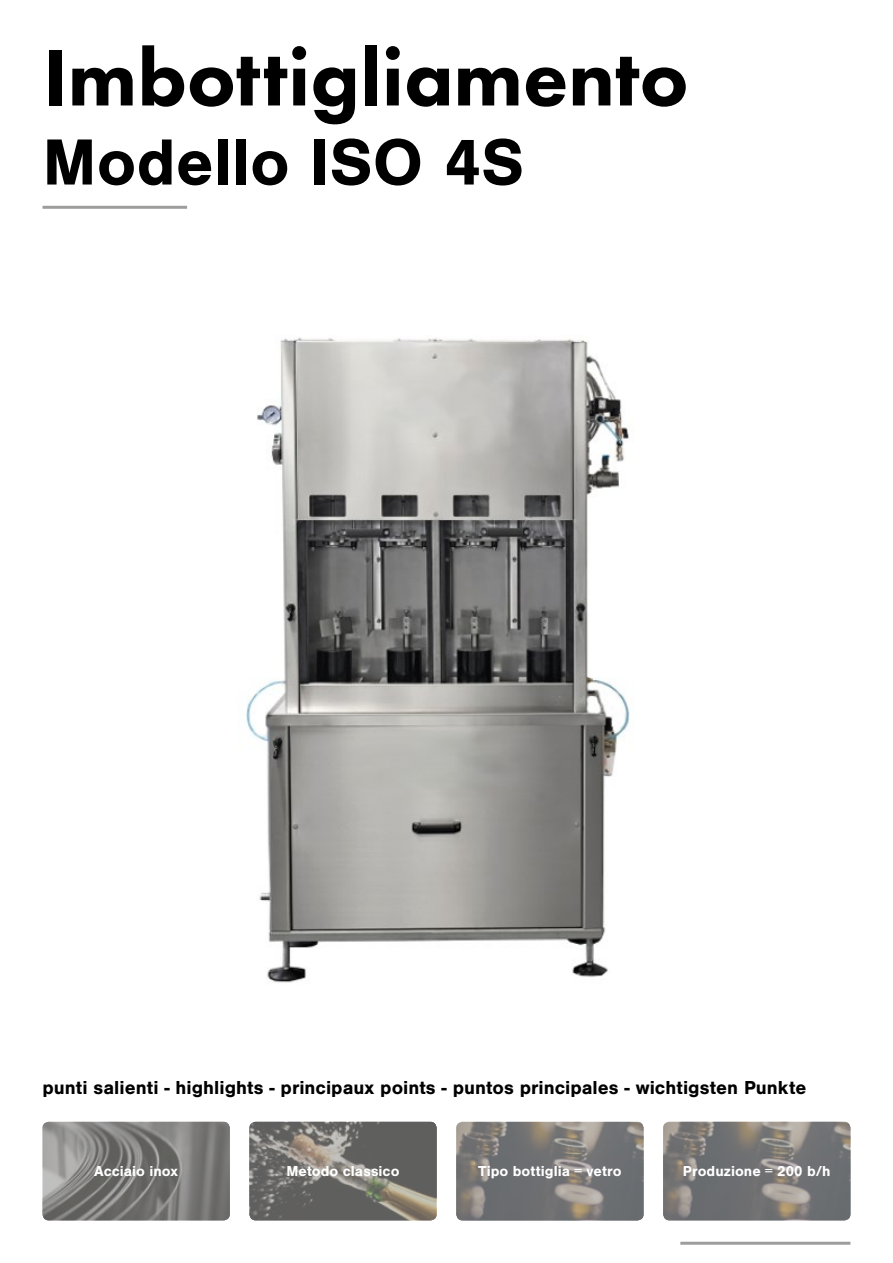
<style>
.page{position:relative;width:893px;height:1263px;background:#fff}
.page>*{position:absolute;margin:0;border:0;box-sizing:border-box;transform-origin:0 0}
.t1{font:800 82.5px "Futura PT";color:#000}
.t2{font:700 67.5px "Nimbus San";color:#000}
.t3{font:700 19.5px "Nimbus San";color:#000}
.t4{font:700 15px "Nimbus San";color:#fff}
</style>
<div class="page">
<hr style="left:680px;top:1242px;width:170px;height:3px;background:#9d9d9c">
<hr style="left:43px;top:206px;width:144px;height:3px;background:#9d9d9c">
<img style="left:246px;top:337px;width:384px;height:646px">
<svg style="left:43px;top:1122px;width:187px;height:98px;background:#7e7e7c"></svg>
<svg style="left:249px;top:1122px;width:188px;height:98px;background:#74726e"></svg>
<svg style="left:456px;top:1122px;width:188px;height:98px;background:#7c7a79"></svg>
<svg style="left:663px;top:1122px;width:187px;height:98px;background:#7b7a79"></svg>
<h1 class="t1" style="left:43px;top:26px;width:647px">Imbottigliamento</h1>
<h2 class="t2" style="left:43px;top:124px;width:483px">Modello ISO 4S</h2>
<p class="t3" style="left:43px;top:1076px;width:765px">punti salienti - highlights - principaux points - puntos principales - wichtigsten Punkte</p>
<p class="t4" style="left:94px;top:1163px;width:86px">Acciaio inox</p>
<p class="t4" style="left:287px;top:1163px;width:114px">Metodo classico</p>
<p class="t4" style="left:478px;top:1163px;width:145px">Tipo bottiglia = vetro</p>
<p class="t4" style="left:683px;top:1163px;width:149px">Produzione = 200 b/h</p>
</div>
